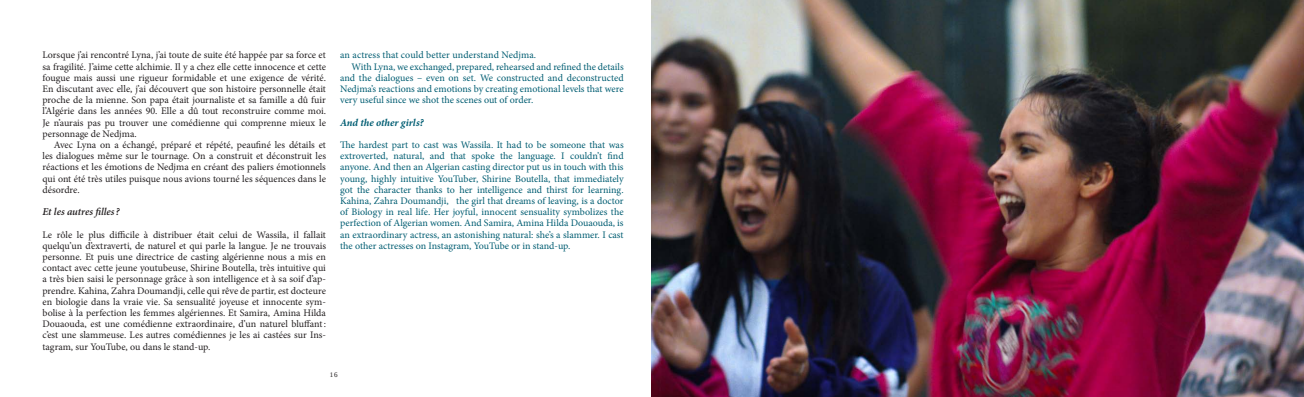
<style>
.page{position:relative;width:1304px;height:397px;background:#fff}
.page>*{position:absolute;margin:0;border:0;box-sizing:border-box;transform-origin:0 0}
.t1{font:italic 600 10.5px "Minion Pro";color:#231f20}
.t2{font:italic 700 10.5px "Minion Pro";letter-spacing:-.005em;color:#005d72}
.t3{font:10px/11.2px "Minion Pro";color:#231f20;text-align:justify}
.t4{font:10px/11.2px "Minion Pro";color:#005d72;text-align:justify}
.t5{font:7px "Liberation Serif";color:#231f20}
</style>
<div class="page">
<img style="left:652px;top:0;width:652px;height:397px">
<p class="t3" style="left:43px;top:50px;width:285px">Lorsque j’ai rencontré Lyna, j’ai toute de suite été happée par sa force et sa fragilité. J’aime cette alchimie. Il y a chez elle cette innocence et cette fougue mais aussi une rigueur formidable et une exigence de vérité.<br>En discutant avec elle, j’ai découvert que son histoire personnelle était proche de la mienne. Son papa était journaliste et sa famille a dû fuir l’Algérie dans les années 90. Elle a dû tout reconstruire comme moi.<br>Je n’aurais pas pu trouver une comédienne qui comprenne mieux le personnage de Nedjma.</p>
<p class="t3" style="left:43px;top:139px;width:285px;text-indent:11px">Avec Lyna on a échangé, préparé et répété, peaufiné les détails et les dialogues même sur le tournage. On a construit et déconstruit les réactions et les émotions de Nedjma en créant des paliers émotionnels qui ont été très utiles puisque nous avions tourné les séquences dans le désordre.</p>
<p class="t1" style="left:43px;top:204px;width:79px">Et les autres filles?</p>
<p class="t3" style="left:43px;top:229px;width:285px">Le rôle le plus difficile à distribuer était celui de Wassila, il fallait quelqu’un d’extraverti, de naturel et qui parle la langue. Je ne trouvais personne. Et puis une directrice de casting algérienne nous a mis en contact avec cette jeune youtubeuse, Shirine Boutella, très intuitive qui a très bien saisi le personnage grâce à son intelligence et à sa soif d’ap&shy;prendre. Kahina, Zahra Doumandji, celle qui rêve de partir, est docteure en biologie dans la vraie vie. Sa sensualité joyeuse et innocente sym&shy;bolise à la perfection les femmes algériennes. Et Samira, Amina Hilda Douaouda, est une comédienne extraordinaire, d’un naturel bluffant: c’est une slammeuse. Les autres comédiennes je les ai castées sur Ins&shy;tagram, sur YouTube, ou dans le stand-up.</p>
<p class="t4" style="left:340px;top:50px;width:197px">an actress that could better understand Nedjma.</p>
<p class="t4" style="left:351px;top:61px;width:274px">With Lyna, we exchanged, prepared, rehearsed and refined the details</p>
<p class="t4" style="left:340px;top:72px;width:285px">and the dialogues – even on set. We constructed and deconstructed</p>
<p class="t4" style="left:340px;top:83px;width:285px">Nedjma’s reactions and emotions by creating emotional levels that were</p>
<p class="t4" style="left:340px;top:94px;width:195px">very useful since we shot the scenes out of order.</p>
<p class="t2" style="left:340px;top:115px;width:85px">And the other girls?</p>
<p class="t4" style="left:340px;top:139px;width:285px">The hardest part to cast was Wassila. It had to be someone that was extroverted, natural, and that spoke the language. I couldn’t find anyone. And then an Algerian casting director put us in touch with this young, highly intuitive YouTuber, Shirine Boutella, that immediately got the character thanks to her intelligence and thirst for learning.<br>Kahina, Zahra Doumandji, the girl that dreams of leaving, is a doctor of Biology in real life. Her joyful, innocent sensuality symbolizes the perfection of Algerian women. And Samira, Amina Hilda Douaouda, is an extraordinary actress, an astonishing natural: she’s a slammer. I cast the other actresses on Instagram, YouTube or in stand-up.</p>
<p class="t5" style="left:330px;top:370px;width:9px">16</p>
</div>
